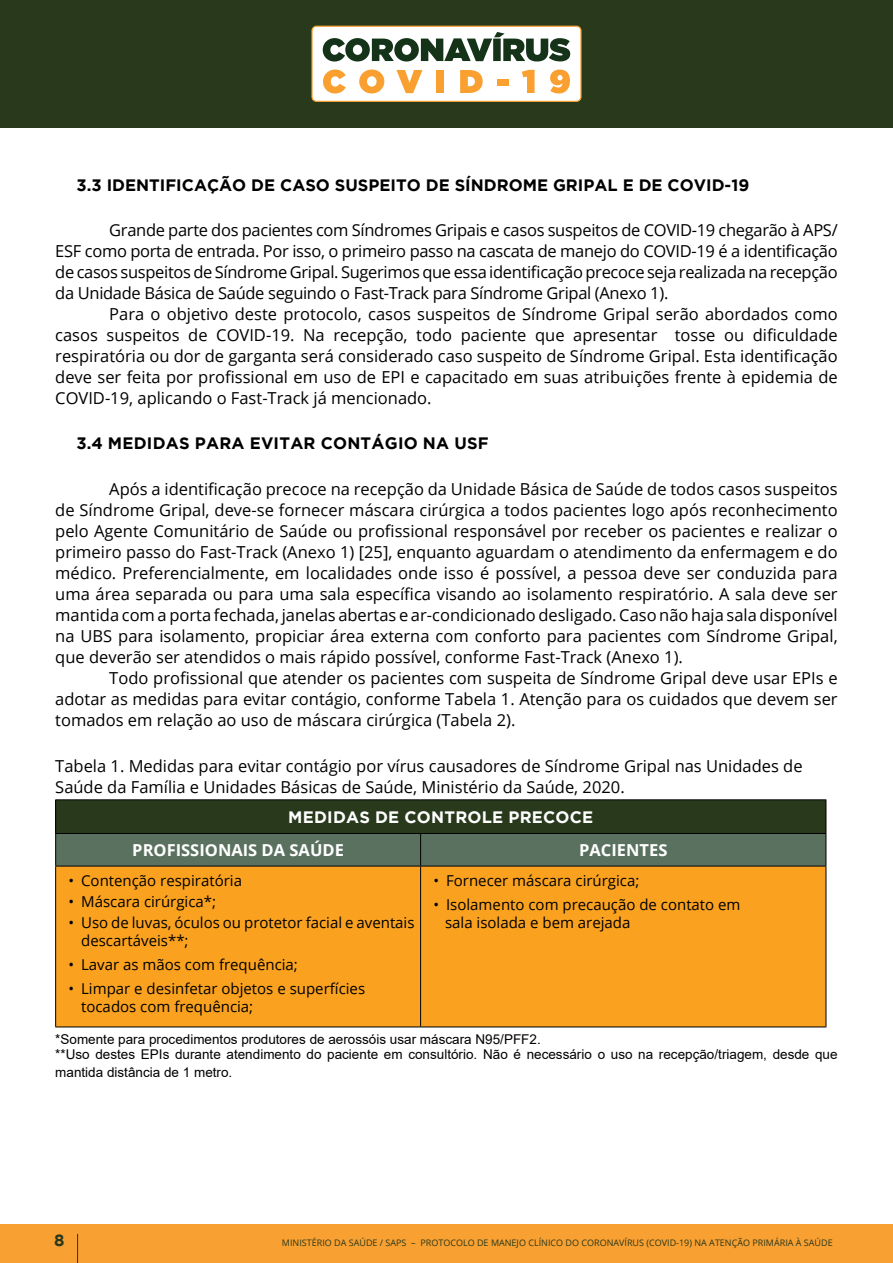
<style>
.page{position:relative;width:893px;height:1263px;background:#fff}
.page>*{position:absolute;margin:0;border:0;box-sizing:border-box;transform-origin:0 0}
.t1{font:16.5px/21px "Open Sans";color:#000;text-align:justify}
.t2{font:700 16.5px "Gotham";color:#000}
.t3{font:700 16.5px "Open Sans";color:#fff}
.t4{font:700 16.5px "Gotham";color:#fff}
.t5{font:700 16.5px "Gotham";color:#29391c}
.t6{font:15px/18px "Open Sans";color:#000}
.t7{font:13.5px/15.6px "Arial";color:#000}
.t8{font:9px "Open Sans";color:#29391c}
</style>
<div class="page">
<div style="left:0;top:0;width:893px;height:128px;background:#29391c"></div>
<div style="left:0;top:1225px;width:893px;height:38px;background:#f9a032"></div>
<svg style="left:311px;top:26px;width:271px;height:76px;background:#d1cab5"></svg>
<svg style="left:77px;top:1234px;width:1px;height:29px"></svg>
<div style="left:56px;top:800px;width:770px;height:33px;background:#29391c"></div>
<div style="left:56px;top:834px;width:770px;height:32px;background:#59715e"></div>
<div style="left:56px;top:867px;width:770px;height:159px;background:#faa21f"></div>
<hr style="left:55px;top:799px;width:366px;height:1px;background:#000">
<hr style="left:55px;top:800px;width:1px;height:33px;background:#000">
<hr style="left:421px;top:799px;width:405px;height:1px;background:#000">
<hr style="left:826px;top:800px;width:1px;height:33px;background:#000">
<hr style="left:55px;top:833px;width:366px;height:1px;background:#000">
<hr style="left:55px;top:834px;width:1px;height:32px;background:#000">
<hr style="left:421px;top:833px;width:405px;height:1px;background:#000">
<hr style="left:420px;top:834px;width:1px;height:32px;background:#000">
<hr style="left:826px;top:834px;width:1px;height:32px;background:#000">
<hr style="left:55px;top:866px;width:366px;height:1px;background:#000">
<hr style="left:55px;top:866px;width:1px;height:160px;background:#000">
<hr style="left:421px;top:866px;width:405px;height:1px;background:#000">
<hr style="left:420px;top:866px;width:1px;height:160px;background:#000">
<hr style="left:826px;top:866px;width:1px;height:160px;background:#000">
<hr style="left:55px;top:1026px;width:366px;height:1px;background:#000">
<hr style="left:421px;top:1026px;width:405px;height:1px;background:#000">
<p class="t2" style="left:77px;top:175px;width:674px">3.3 IDENTIFICAÇÃO DE CASO SUSPEITO DE SÍNDROME GRIPAL E DE COVID-19</p>
<p class="t1" style="left:55px;top:219px;width:784px;text-indent:54px">Grande parte dos pacientes com Síndromes Gripais e casos suspeitos de COVID-19 chegarão à APS/ ESF como porta de entrada. Por isso, o primeiro passo na cascata de manejo do COVID-19 é a identificação de casos suspeitos de Síndrome Gripal. Sugerimos que essa identificação precoce seja realizada na recepção da Unidade Básica de Saúde seguindo o Fast-Track para Síndrome Gripal (Anexo 1).</p>
<p class="t1" style="left:55px;top:303px;width:784px;text-indent:54px">Para o objetivo deste protocolo, casos suspeitos de Síndrome Gripal serão abordados como casos suspeitos de COVID-19. Na recepção, todo paciente que apresentar tosse ou dificuldade respiratória ou dor de garganta será considerado caso suspeito de Síndrome Gripal. Esta identificação deve ser feita por profissional em uso de EPI e capacitado em suas atribuições frente à epidemia de COVID-19, aplicando o Fast-Track já mencionado.</p>
<p class="t2" style="left:77px;top:434px;width:58px">3.4 MEDIDAS</p>
<p class="t2" style="left:195px;top:434px;width:13px">PARA</p>
<p class="t2" style="left:250px;top:434px;width:12px">EVITAR</p>
<p class="t2" style="left:321px;top:434px;width:13px">CONTÁGIO</p>
<p class="t2" style="left:423px;top:434px;width:67px">NA USF</p>
<p class="t1" style="left:55px;top:478px;width:784px;text-indent:54px">Após a identificação precoce na recepção da Unidade Básica de Saúde de todos casos suspeitos de Síndrome Gripal, deve-se fornecer máscara cirúrgica a todos pacientes logo após reconhecimento pelo Agente Comunitário de Saúde ou profissional responsável por receber os pacientes e realizar o primeiro passo do Fast-Track (Anexo 1) [25], enquanto aguardam o atendimento da enfermagem e do médico. Preferencialmente, em localidades onde isso é possível, a pessoa deve ser conduzida para uma área separada ou para uma sala específica visando ao isolamento respiratório. A sala deve ser mantida com a porta fechada, janelas abertas e ar-condicionado desligado. Caso não haja sala disponível na UBS para isolamento, propiciar área externa com conforto para pacientes com Síndrome Gripal, que deverão ser atendidos o mais rápido possível, conforme Fast-Track (Anexo 1).</p>
<p class="t1" style="left:55px;top:667px;width:784px;text-indent:54px">Todo profissional que atender os pacientes com suspeita de Síndrome Gripal deve usar EPIs e adotar as medidas para evitar contágio, conforme Tabela 1. Atenção para os cuidados que devem ser tomados em relação ao uso de máscara cirúrgica (Tabela 2).</p>
<p class="t1" style="left:55px;top:755px;width:749px">Tabela 1. Medidas para evitar contágio por vírus causadores de Síndrome Gripal nas Unidades de<br>Saúde da Família e Unidades Básicas de Saúde, Ministério da Saúde, 2020.</p>
<p class="t4" style="left:288px;top:807px;width:27px">MEDIDAS</p>
<p class="t4" style="left:375px;top:807px;width:43px">DE CONTRO</p>
<p class="t4" style="left:482px;top:807px;width:40px">LE PRECOCE</p>
<p class="t3" style="left:132px;top:838px;width:213px">PROFISSIONAIS DA SAÚDE</p>
<p class="t3" style="left:579px;top:838px;width:80px">PACIENTES</p>
<p class="t6" style="left:68px;top:871px;width:175px">• Contenção respiratória</p>
<p class="t6" style="left:68px;top:892px;width:149px">• Máscara cirúrgica*;</p>
<p class="t6" style="left:81px;top:913px;width:335px;text-indent:-13px">• Uso de luvas, óculos ou protetor facial e aventais descartáveis**;</p>
<p class="t6" style="left:68px;top:955px;width:231px">• Lavar as mãos com frequência;</p>
<p class="t6" style="left:81px;top:979px;width:285px;text-indent:-13px">• Limpar e desinfetar objetos e superfícies tocados com frequência;</p>
<p class="t6" style="left:433px;top:871px;width:208px">• Fornecer máscara cirúrgica;</p>
<p class="t6" style="left:445px;top:895px;width:297px;text-indent:-12px">• Isolamento com precaução de contato em sala isolada e bem arejada</p>
<p class="t7" style="left:55px;top:1031px;width:784px">*Somente para procedimentos produtores de aerossóis usar máscara N95/PFF2.<br>**Uso destes EPIs durante atendimento do paciente em consultório. Não é necessário o uso na recepção/triagem, desde que</p>
<p class="t7" style="left:55px;top:1064px;width:179px">mantida distância de 1 metro.</p>
<p class="t5" style="left:54px;top:1230px;width:12px">8</p>
<p class="t8" style="left:282px;top:1236px;width:151px">Ministério da Saúde / SAPS – PROTO</p>
<p class="t8" style="left:450px;top:1236px;width:56px">COLO DE MANE</p>
<p class="t8" style="left:517px;top:1236px;width:78px">JO CLÍNI CO DO CORONA</p>
<p class="t8" style="left:619px;top:1236px;width:97px">VÍRUS (COVID-19) NA ATEN</p>
<p class="t8" style="left:732px;top:1236px;width:54px">ÇÃO PRI MÁRIA</p>
<p class="t8" style="left:796px;top:1236px;width:15px">À SAÚDE</p>
</div>
